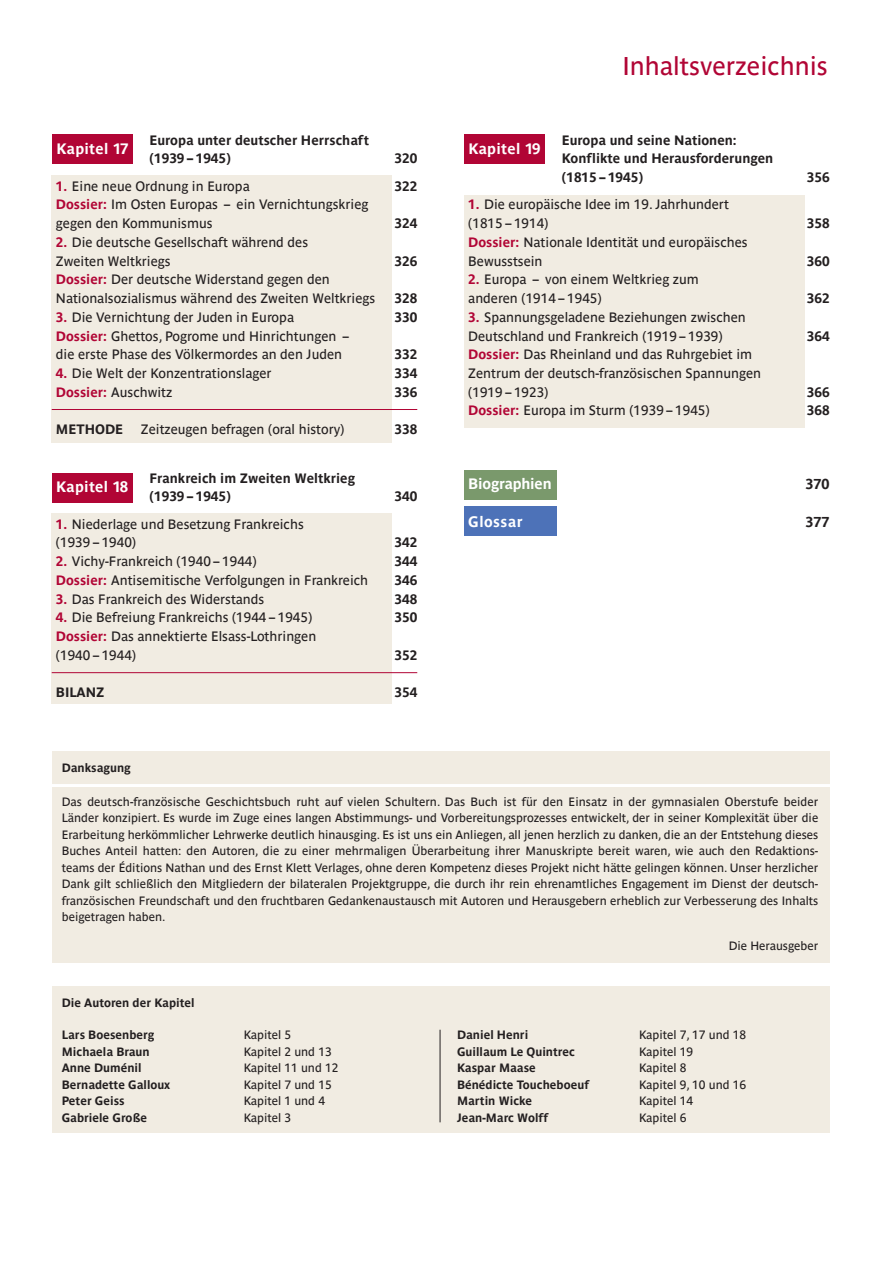
<style>
.page{position:relative;width:893px;height:1263px;background:#fff}
.page>*{position:absolute;margin:0;border:0;box-sizing:border-box;transform-origin:0 0}
.t1{font:25.5px "Parisine";color:#b10535}
.t2{font:700 15px "Parisine";letter-spacing:.02em;color:#fff}
.t3{font:700 15px "Parisine";letter-spacing:-.01em;color:#fff}
.t4{font:700 14.25px "Parisine";color:#231f20}
.t5{font:13.5px/18.8px "Parisine";color:#231f20}
.t6{font:700 13.5px/18.8px "Parisine";color:#231f20}
.t7{font:12px/16.5px "Parisine";color:#231f20;text-align:justify}
.t8{font:700 12px "Parisine";color:#231f20}
.s1{font-weight:700;color:#b10535}
</style>
<div class="page">
<div style="left:464px;top:506px;width:92px;height:30px;background:#4d72b8"></div>
<div style="left:464px;top:470px;width:92px;height:30px;background:#7a996c"></div>
<div style="left:52px;top:513px;width:340px;height:191px;background:#f1ece2"></div>
<div style="left:52px;top:473px;width:80px;height:30px;background:#b10535"></div>
<div style="left:52px;top:175px;width:340px;height:268px;background:#f1ece2"></div>
<div style="left:52px;top:135px;width:80px;height:29px;background:#b10535"></div>
<div style="left:464px;top:135px;width:81px;height:29px;background:#b10535"></div>
<div style="left:464px;top:195px;width:340px;height:232px;background:#f1ece2"></div>
<hr style="left:52px;top:409px;width:365px;height:1px;background:#b10535">
<hr style="left:52px;top:672px;width:365px;height:1px;background:#b10535">
<div style="left:52px;top:986px;width:777px;height:147px;background:#f1ece2"></div>
<div style="left:52px;top:752px;width:777px;height:211px;background:#f1ece2"></div>
<hr style="left:52px;top:784px;width:814px;height:3px;background:#fff">
<hr style="left:440px;top:1030px;width:1px;height:92px;background:#231f20">
<p class="t2" style="left:56px;top:143px;width:74px">Kapitel 17</p>
<p class="t6" style="left:149px;top:131px;width:221px">Europa unter deutscher Herrschaft (1939–1945)</p>
<p class="t6" style="left:395px;top:150px;width:24px">320</p>
<p class="t5" style="left:56px;top:177px;width:195px"><span class="s1">1.</span> Eine neue Ordnung in Europa</p>
<p class="t6" style="left:395px;top:177px;width:24px">322</p>
<p class="t5" style="left:56px;top:196px;width:314px"><span class="s1">Dossier:</span> Im Osten Europas – ein Vernichtungskrieg gegen den Kommunismus</p>
<p class="t6" style="left:395px;top:215px;width:24px">324</p>
<p class="t5" style="left:56px;top:233px;width:254px"><span class="s1">2.</span> Die deutsche Gesellschaft während des<br>Zweiten Weltkriegs</p>
<p class="t5" style="left:56px;top:271px;width:321px"><span class="s1">Dossier:</span> Der deutsche Widerstand gegen den<br>Nationalsozialismus während des Zweiten Weltkriegs</p>
<p class="t6" style="left:395px;top:252px;width:24px">326</p>
<p class="t6" style="left:395px;top:290px;width:24px">328</p>
<p class="t5" style="left:56px;top:308px;width:240px"><span class="s1">3.</span> Die Vernichtung der Juden in Europa</p>
<p class="t6" style="left:395px;top:308px;width:24px">330</p>
<p class="t5" style="left:56px;top:327px;width:297px"><span class="s1">Dossier:</span> Ghettos, Pogrome und Hinrichtungen – die erste Phase des Völkermordes an den Juden</p>
<p class="t6" style="left:395px;top:346px;width:24px">332</p>
<p class="t5" style="left:56px;top:365px;width:217px"><span class="s1">4.</span> Die Welt der Konzentrationslager</p>
<p class="t6" style="left:395px;top:365px;width:24px">334</p>
<p class="t5" style="left:56px;top:383px;width:118px"><span class="s1">Dossier:</span> Auschwitz</p>
<p class="t6" style="left:395px;top:383px;width:24px">336</p>
<p class="t6" style="left:56px;top:421px;width:69px">METHODE</p>
<p class="t5" style="left:141px;top:421px;width:205px">Zeitzeugen befragen (oral history)</p>
<p class="t6" style="left:395px;top:421px;width:24px">338</p>
<p class="t2" style="left:56px;top:481px;width:74px">Kapitel 18</p>
<p class="t6" style="left:149px;top:469px;width:207px">Frankreich im Zweiten Weltkrieg (1939–1945)</p>
<p class="t5" style="left:56px;top:515px;width:249px"><span class="s1">1.</span> Niederlage und Besetzung Frankreichs (1939–1940)</p>
<p class="t6" style="left:395px;top:488px;width:24px">340</p>
<p class="t6" style="left:395px;top:534px;width:24px">342</p>
<p class="t5" style="left:56px;top:553px;width:202px"><span class="s1">2.</span> Vichy-Frankreich (1940–1944)</p>
<p class="t6" style="left:395px;top:553px;width:24px">344</p>
<p class="t5" style="left:56px;top:571px;width:314px"><span class="s1">Dossier:</span> Antisemitische Verfolgungen in Frankreich</p>
<p class="t6" style="left:395px;top:572px;width:24px">346</p>
<p class="t5" style="left:56px;top:590px;width:210px"><span class="s1">3.</span> Das Frankreich des Widerstands</p>
<p class="t6" style="left:395px;top:590px;width:24px">348</p>
<p class="t5" style="left:56px;top:609px;width:258px"><span class="s1">4.</span> Die Befreiung Frankreichs (1944–1945)</p>
<p class="t6" style="left:395px;top:609px;width:24px">350</p>
<p class="t5" style="left:56px;top:628px;width:262px"><span class="s1">Dossier:</span> Das annektierte Elsass-Lothringen (1940–1944)</p>
<p class="t6" style="left:395px;top:646px;width:24px">352</p>
<p class="t6" style="left:56px;top:684px;width:50px">BILANZ</p>
<p class="t6" style="left:395px;top:684px;width:24px">354</p>
<h1 class="t1" style="left:622px;top:55px;width:207px">Inhaltsverzeichnis</h1>
<p class="t2" style="left:468px;top:143px;width:74px">Kapitel 19</p>
<p class="t6" style="left:562px;top:131px;width:213px">Europa und seine Nationen:<br>Konflikte und Herausforderungen (1815–1945)</p>
<p class="t5" style="left:468px;top:196px;width:262px"><span class="s1">1.</span> Die europäische Idee im 19. Jahrhundert (1815–1914)</p>
<p class="t5" style="left:468px;top:233px;width:281px"><span class="s1">Dossier:</span> Nationale Identität und europäisches<br>Bewusstsein</p>
<p class="t5" style="left:468px;top:271px;width:232px"><span class="s1">2.</span> Europa – von einem Weltkrieg zum anderen (1914–1945)</p>
<p class="t5" style="left:468px;top:308px;width:279px"><span class="s1">3.</span> Spannungsgeladene Beziehungen zwischen<br>Deutschland und Frankreich (1919–1939)</p>
<p class="t5" style="left:468px;top:346px;width:294px"><span class="s1">Dossier:</span> Das Rheinland und das Ruhrgebiet im<br>Zentrum der deutsch-französischen Spannungen (1919–1923)</p>
<p class="t6" style="left:807px;top:169px;width:24px">356</p>
<p class="t6" style="left:807px;top:215px;width:24px">358</p>
<p class="t6" style="left:807px;top:252px;width:24px">360</p>
<p class="t6" style="left:807px;top:290px;width:24px">362</p>
<p class="t6" style="left:807px;top:327px;width:24px">364</p>
<p class="t6" style="left:807px;top:383px;width:24px">366</p>
<p class="t5" style="left:468px;top:402px;width:243px"><span class="s1">Dossier:</span> Europa im Sturm (1939–1945)</p>
<p class="t6" style="left:807px;top:402px;width:24px">368</p>
<p class="t3" style="left:468px;top:478px;width:85px">Biographien</p>
<p class="t4" style="left:806px;top:478px;width:25px">370</p>
<p class="t2" style="left:468px;top:515px;width:56px">Glossar</p>
<p class="t4" style="left:806px;top:516px;width:25px">377</p>
<p class="t8" style="left:62px;top:763px;width:70px">Danksagung</p>
<p class="t7" style="left:62px;top:794px;width:758px">Das deutsch-französische Geschichtsbuch ruht auf vielen Schultern. Das Buch ist für den Einsatz in der gymnasialen Oberstufe beider Länder konzipiert. Es wurde im Zuge eines langen Abstimmungs- und Vorbereitungsprozesses entwickelt, der in seiner Komplexität über die Erarbeitung herkömmlicher Lehrwerke deutlich hinausging. Es ist uns ein Anliegen, all jenen herzlich zu danken, die an der Entstehung dieses Buches Anteil hatten: den Autoren, die zu einer mehrmaligen Überarbeitung ihrer Manuskripte bereit waren, wie auch den Redaktions&shy;teams der Éditions Nathan und des Ernst Klett Verlages, ohne deren Kompetenz dieses Projekt nicht hätte gelingen können. Unser herzlicher Dank gilt schließlich den Mitgliedern der bilateralen Projektgruppe, die durch ihr rein ehrenamtliches Engagement im Dienst der deutsch&shy;französischen Freundschaft und den fruchtbaren Gedankenaustausch mit Autoren und Herausgebern erheblich zur Verbesserung des Inhalts beigetragen haben.</p>
<p class="t7" style="left:729px;top:938px;width:91px">Die Herausgeber</p>
<p class="t8" style="left:62px;top:997px;width:134px">Die Autoren der Kapitel</p>
<p class="t8" style="left:62px;top:1030px;width:94px">Lars Boesenberg</p>
<p class="t7" style="left:244px;top:1028px;width:49px">Kapitel 5</p>
<p class="t8" style="left:62px;top:1047px;width:89px">Michaela Braun</p>
<p class="t7" style="left:244px;top:1044px;width:89px">Kapitel 2 und 13</p>
<p class="t8" style="left:62px;top:1063px;width:81px">Anne Duménil</p>
<p class="t7" style="left:244px;top:1061px;width:96px">Kapitel 11 und 12</p>
<p class="t8" style="left:62px;top:1080px;width:110px">Bernadette Galloux</p>
<p class="t7" style="left:244px;top:1077px;width:89px">Kapitel 7 und 15</p>
<p class="t8" style="left:62px;top:1096px;width:65px">Peter Geiss</p>
<p class="t7" style="left:244px;top:1094px;width:83px">Kapitel 1 und 4</p>
<p class="t8" style="left:62px;top:1113px;width:87px">Gabriele Große</p>
<p class="t7" style="left:244px;top:1110px;width:49px">Kapitel 3</p>
<p class="t8" style="left:457px;top:1030px;width:73px">Daniel Henri</p>
<p class="t7" style="left:639px;top:1028px;width:109px">Kapitel 7, 17 und 18</p>
<p class="t8" style="left:457px;top:1047px;width:119px">Guillaum Le Quintrec</p>
<p class="t7" style="left:639px;top:1044px;width:56px">Kapitel 19</p>
<p class="t8" style="left:457px;top:1063px;width:80px">Kaspar Maase</p>
<p class="t7" style="left:639px;top:1061px;width:49px">Kapitel 8</p>
<p class="t8" style="left:457px;top:1080px;width:134px">Bénédicte Toucheboeuf</p>
<p class="t7" style="left:639px;top:1077px;width:109px">Kapitel 9, 10 und 16</p>
<p class="t8" style="left:457px;top:1096px;width:77px">Martin Wicke</p>
<p class="t7" style="left:639px;top:1094px;width:56px">Kapitel 14</p>
<p class="t8" style="left:457px;top:1113px;width:92px">Jean-Marc Wolff</p>
<p class="t7" style="left:639px;top:1110px;width:49px">Kapitel 6</p>
</div>
